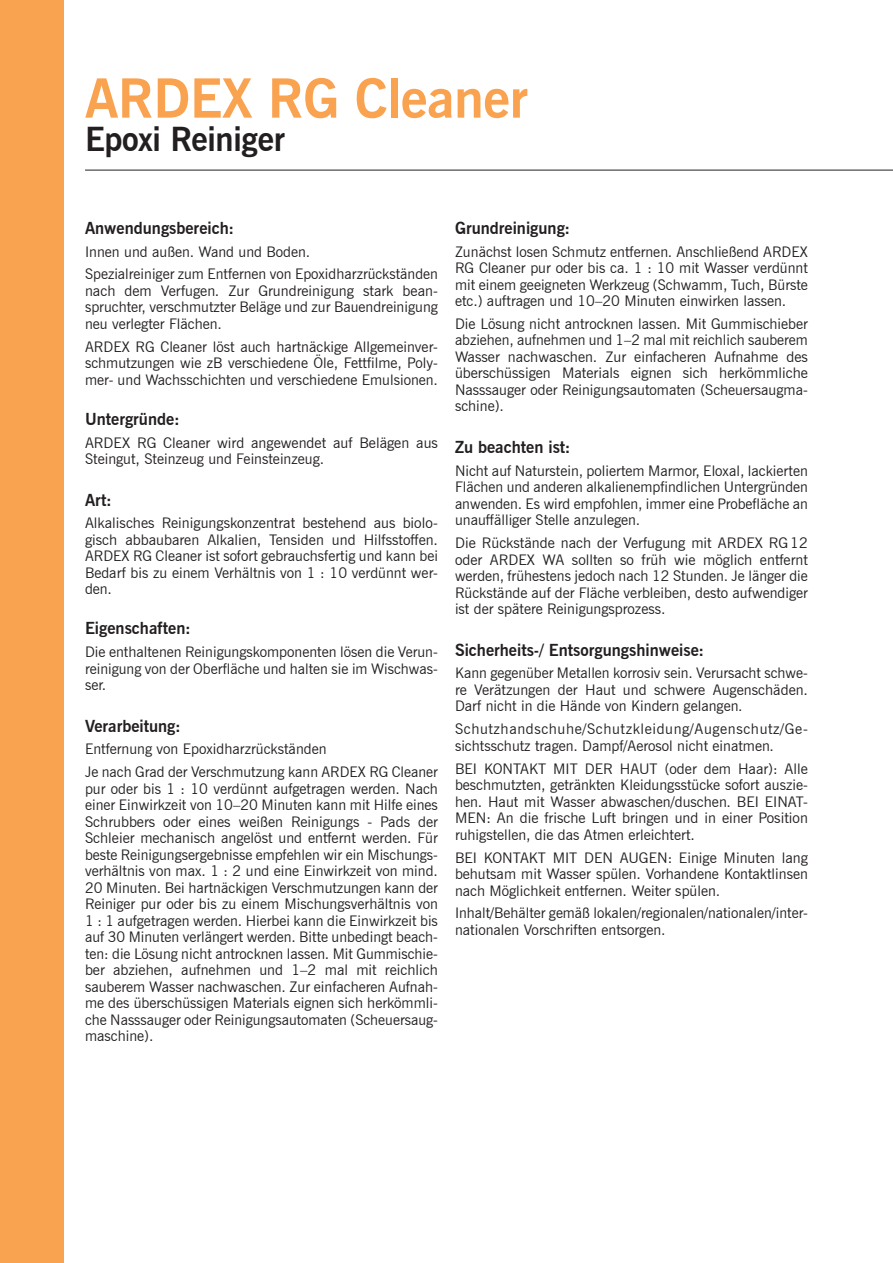
<style>
.page{position:relative;width:893px;height:1263px;background:#fff}
.page>*{position:absolute;margin:0;border:0;box-sizing:border-box;transform-origin:0 0}
.Produktname_Innensei{font:700 54px "News Gothic BT";letter-spacing:-.01em;color:#f9a350}
.Produktbezeichnung_I{font:700 33px "News Gothic BT";letter-spacing:-.01em;color:#231f20}
.Zwischentitel{font:700 16.5px "News Gothic BT";color:#231f20}
.Grundtext_mit_Abstan{font:14.7px/16.5px "News Gothic BT";color:#231f20;text-align:justify}
.Grundtext_mit_Abstan-2{font:14.7px/16.5px "News Gothic BT";letter-spacing:.04em;color:#231f20}
</style>
<div class="page">
<div style="left:0;top:0;width:64px;height:1263px;background:#f9a350"></div>
<hr style="left:85px;top:170px;width:808px;height:1px;background:#231f20">
<p class="Produktname_Innensei" style="left:85px;top:66px;width:445px">ARDEX RG Cleaner</p>
<p class="Produktbezeichnung_I" style="left:85px;top:119px;width:201px">Epoxi Reiniger</p>
<p class="Zwischentitel" style="left:85px;top:218px;width:151px">Anwendungsbereich:</p>
<p class="Grundtext_mit_Abstan" style="left:85px;top:243px;width:227px">Innen und außen. Wand und Boden.</p>
<p class="Grundtext_mit_Abstan" style="left:85px;top:266px;width:354px">Spezialreiniger zum Entfernen von Epoxidharzrückständen nach dem Verfugen. Zur Grundreinigung stark bean&shy;spruchter, verschmutzter Beläge und zur Bauendreinigung neu verlegter Flächen.</p>
<p class="Grundtext_mit_Abstan" style="left:85px;top:338px;width:354px">ARDEX RG Cleaner löst auch hartnäckige Allgemeinver&shy;schmutzungen wie zB verschiedene Öle, Fettfilme, Poly&shy;mer- und Wachsschichten und verschiedene Emulsionen.</p>
<p class="Zwischentitel" style="left:85px;top:409px;width:96px">Untergründe:</p>
<p class="Grundtext_mit_Abstan" style="left:85px;top:434px;width:354px">ARDEX RG Cleaner wird angewendet auf Belägen aus<br>Steingut, Steinzeug und Feinsteinzeug.</p>
<p class="Zwischentitel" style="left:85px;top:490px;width:28px">Art:</p>
<p class="Grundtext_mit_Abstan" style="left:85px;top:515px;width:354px">Alkalisches Reinigungskonzentrat bestehend aus biolo&shy;gisch abbaubaren Alkalien, Tensiden und Hilfsstoffen.<br>ARDEX RG Cleaner ist sofort gebrauchsfertig und kann bei Bedarf bis zu einem Verhältnis von 1 : 10 verdünnt wer&shy;den.</p>
<p class="Zwischentitel" style="left:85px;top:618px;width:107px">Eigenschaften:</p>
<p class="Grundtext_mit_Abstan" style="left:85px;top:644px;width:354px">Die enthaltenen Reinigungskomponenten lösen die Verun&shy;reinigung von der Oberfläche und halten sie im Wischwas&shy;ser.</p>
<p class="Zwischentitel" style="left:85px;top:716px;width:97px">Verarbeitung:</p>
<p class="Grundtext_mit_Abstan" style="left:85px;top:741px;width:243px">Entfernung von Epoxidharzrückständen</p>
<p class="Grundtext_mit_Abstan" style="left:85px;top:764px;width:354px">Je nach Grad der Verschmutzung kann ARDEX RG Cleaner pur oder bis 1 : 10 verdünnt aufgetragen werden. Nach einer Einwirkzeit von 10–20 Minuten kann mit Hilfe eines Schrubbers oder eines weißen Reinigungs - Pads der Schleier mechanisch angelöst und entfernt werden. Für beste Reinigungsergebnisse empfehlen wir ein Mischungs&shy;verhältnis von max. 1 : 2 und eine Einwirkzeit von mind.<br>20 Minuten. Bei hartnäckigen Verschmutzungen kann der Reiniger pur oder bis zu einem Mischungsverhältnis von 1 : 1 aufgetragen werden. Hierbei kann die Einwirkzeit bis auf 30 Minuten verlängert werden. Bitte unbedingt beach&shy;ten: die Lösung nicht antrocknen lassen. Mit Gummischie&shy;ber abziehen, aufnehmen und 1–2 mal mit reichlich sauberem Wasser nachwaschen. Zur einfacheren Aufnah&shy;me des überschüssigen Materials eignen sich herkömmli&shy;che Nasssauger oder Reinigungsautomaten (Scheuersaug&shy;maschine).</p>
<p class="Zwischentitel" style="left:455px;top:218px;width:117px">Grundreinigung:</p>
<p class="Grundtext_mit_Abstan" style="left:455px;top:243px;width:354px">Zunächst losen Schmutz entfernen. Anschließend ARDEX RG Cleaner pur oder bis ca. 1 : 10 mit Wasser verdünnt mit einem geeigneten Werkzeug (Schwamm, Tuch, Bürste etc.) auftragen und 10–20 Minuten einwirken lassen.</p>
<p class="Grundtext_mit_Abstan" style="left:455px;top:315px;width:354px">Die Lösung nicht antrocknen lassen. Mit Gummischieber abziehen, aufnehmen und 1–2 mal mit reichlich sauberem Wasser nachwaschen. Zur einfacheren Aufnahme des überschüssigen Materials eignen sich herkömmliche Nasssauger oder Reinigungsautomaten (Scheuersaugma&shy;schine).</p>
<p class="Zwischentitel" style="left:455px;top:437px;width:117px">Zu beachten ist:</p>
<p class="Grundtext_mit_Abstan" style="left:455px;top:462px;width:354px">Nicht auf Naturstein, poliertem Marmor, Eloxal, lackierten Flächen und anderen alkalienempfindlichen Untergründen anwenden. Es wird empfohlen, immer eine Probefläche an unauffälliger Stelle anzulegen.</p>
<p class="Grundtext_mit_Abstan" style="left:455px;top:534px;width:354px">Die Rückstände nach der Verfugung mit ARDEX RG12 oder ARDEX WA sollten so früh wie möglich entfernt werden, frühestens jedoch nach 12 Stunden. Je länger die Rückstände auf der Fläche verbleiben, desto aufwendiger ist der spätere Reinigungsprozess.</p>
<p class="Zwischentitel" style="left:455px;top:640px;width:251px">Sicherheits-/ Entsorgungshinweise:</p>
<p class="Grundtext_mit_Abstan" style="left:455px;top:665px;width:354px">Kann gegenüber Metallen korrosiv sein. Verursacht schwe&shy;re Verätzungen der Haut und schwere Augenschäden.<br>Darf nicht in die Hände von Kindern gelangen.</p>
<p class="Grundtext_mit_Abstan-2" style="left:455px;top:721px;width:354px">Schutzhandschuhe/Schutzkleidung/Augenschutz/Ge&shy;sichtsschutz tragen. Dampf/Aerosol nicht einatmen.</p>
<p class="Grundtext_mit_Abstan" style="left:455px;top:760px;width:354px">BEI KONTAKT MIT DER HAUT (oder dem Haar): Alle beschmutzten, getränkten Kleidungsstücke sofort auszie&shy;hen. Haut mit Wasser abwaschen/duschen. BEI EINAT-MEN: An die frische Luft bringen und in einer Position ruhigstellen, die das Atmen erleichtert.</p>
<p class="Grundtext_mit_Abstan" style="left:455px;top:849px;width:354px">BEI KONTAKT MIT DEN AUGEN: Einige Minuten lang behutsam mit Wasser spülen. Vorhandene Kontaktlinsen nach Möglichkeit entfernen. Weiter spülen.</p>
<p class="Grundtext_mit_Abstan" style="left:455px;top:905px;width:354px">Inhalt/Behälter gemäß lokalen/regionalen/nationalen/inter&shy;nationalen Vorschriften entsorgen.</p>
</div>
